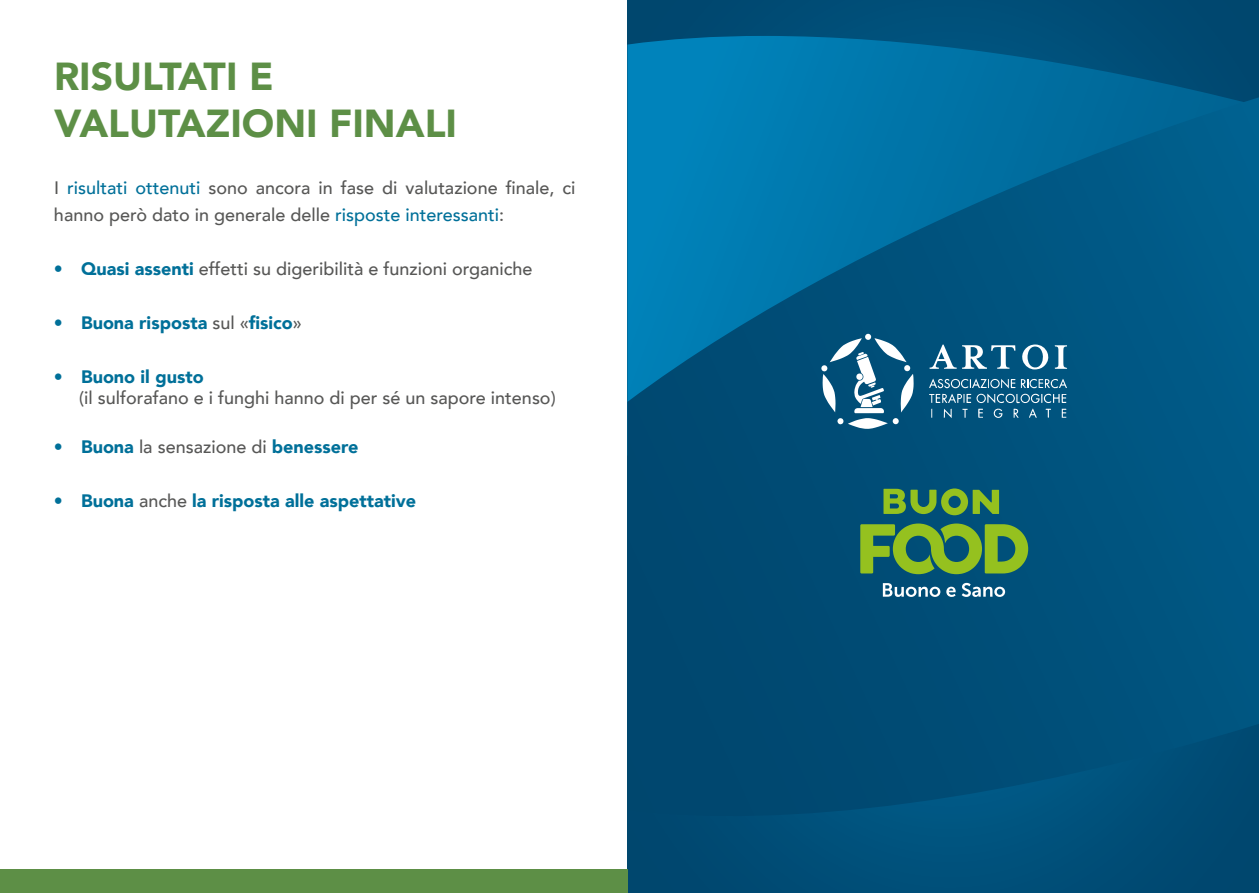
<style>
.page{position:relative;width:1259px;height:893px;background:#fff}
.page>*{position:absolute;margin:0;border:0;box-sizing:border-box;transform-origin:0 0}
.t1{font:900 39px/46.8px "Avenir";color:#5d8f46}
.t2{font:500 18px/27px "Avenir";color:#575756}
.t3{font:900 18px "Avenir";color:#007099}
.s1{color:#007099}
.s2{font-weight:900;color:#007099}
.s3{font-weight:500;color:#575756}
</style>
<div class="page">
<div style="left:627px;top:0;width:632px;height:893px;background:#004c75"></div>
<svg style="left:627px;top:36px;width:594px;height:61px"></svg>
<svg style="left:627px;top:97px;width:632px;height:732px"></svg>
<div style="left:0;top:869px;width:627px;height:24px;background:#5d8f46"></div>
<svg style="left:860px;top:523px;width:168px;height:51px"></svg>
<svg style="left:883px;top:488px;width:116px;height:27px"></svg>
<svg style="left:883px;top:583px;width:122px;height:14px"></svg>
<svg style="left:821px;top:334px;width:92px;height:95px"></svg>
<svg style="left:929px;top:344px;width:27px;height:25px"></svg>
<svg style="left:962px;top:345px;width:53px;height:24px"></svg>
<svg style="left:1021px;top:344px;width:46px;height:26px"></svg>
<svg style="left:929px;top:378px;width:138px;height:40px"></svg>
<h1 class="t1" style="left:54px;top:52px;width:405px">RISULTATI E<br>VALUTAZIONI FINALI</h1>
<p class="t2" style="left:54px;top:173px;width:523px">I <span class="s1">risultati ottenuti</span> sono ancora in fase di valutazione finale, ci hanno però dato in generale delle <span class="s1">risposte interessanti</span>:</p>
<p class="t2" style="left:54px;top:254px;width:480px"><span class="s2">• Quasi assenti</span> effetti su digeribilità e funzioni organiche</p>
<p class="t3" style="left:54px;top:307px;width:249px">• Buona risposta <span class="s3">sul «</span>fisico<span class="s3">»</span></p>
<p class="t3" style="left:54px;top:361px;width:151px">• Buono il gusto</p>
<p class="t2" style="left:79px;top:384px;width:478px">(il sulforafano e i funghi hanno di per sé un sapore intenso)</p>
<p class="t3" style="left:54px;top:431px;width:306px">• Buona <span class="s3">la sensazione di</span> benessere</p>
<p class="t3" style="left:54px;top:485px;width:364px">• Buona <span class="s3">anche</span> la risposta alle aspettative</p>
</div>
